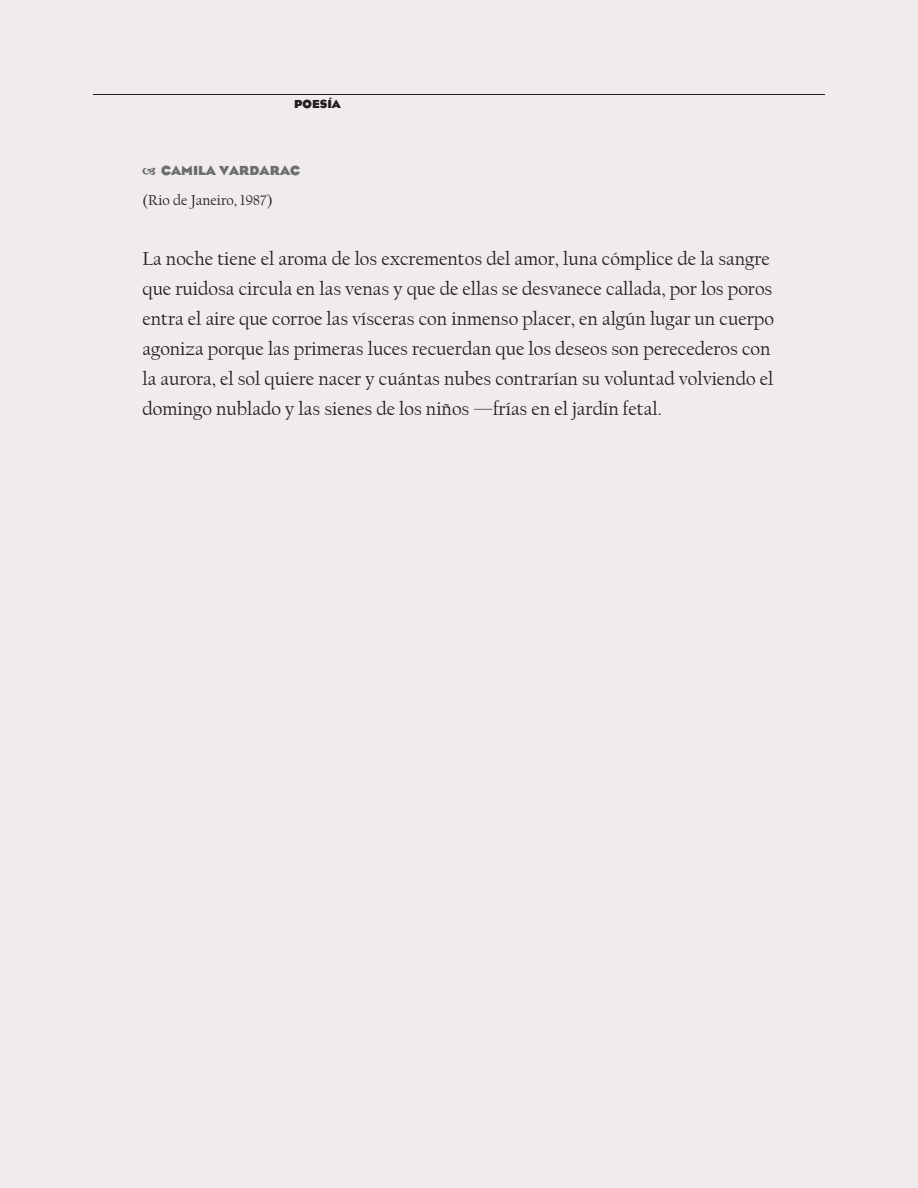
<style>
.page{position:relative;width:918px;height:1188px;background:#f0ecee}
.page>*{position:absolute;margin:0;border:0;box-sizing:border-box;transform-origin:0 0}
.t1{font:19.5px/30px "Californian FB";color:#231f20}
.t2{font:15px "Californian FB";color:#231f20}
.t3{font:700 13.5px "Eagle";color:#6c6d70}
.t4{font:700 12px "Eagle";color:#231f20}
</style>
<div class="page">
<hr style="left:93px;top:94px;width:732px;height:1px;background:#231f20">
<p class="t4" style="left:294px;top:97px;width:18px">POESÍA</p>
<p class="t3" style="left:156px;top:163px;width:146px">D CAMILA VARDARAC</p>
<p class="t2" style="left:142px;top:192px;width:132px">(Rio de Janeiro, 1987)</p>
<p class="t1" style="left:142px;top:244px;width:633px">La noche tiene el aroma de los excrementos del amor, luna cómplice de la sangre que ruidosa circula en las venas y que de ellas se desvanece callada, por los poros entra el aire que corroe las vísceras con inmenso placer, en algún lugar un cuerpo agoniza porque las primeras luces recuerdan que los deseos son perecederos con la aurora, el sol quiere nacer y cuántas nubes contrarían su voluntad volviendo el domingo nublado y las sienes de los niños —frías en el jardín fetal.</p>
</div>
